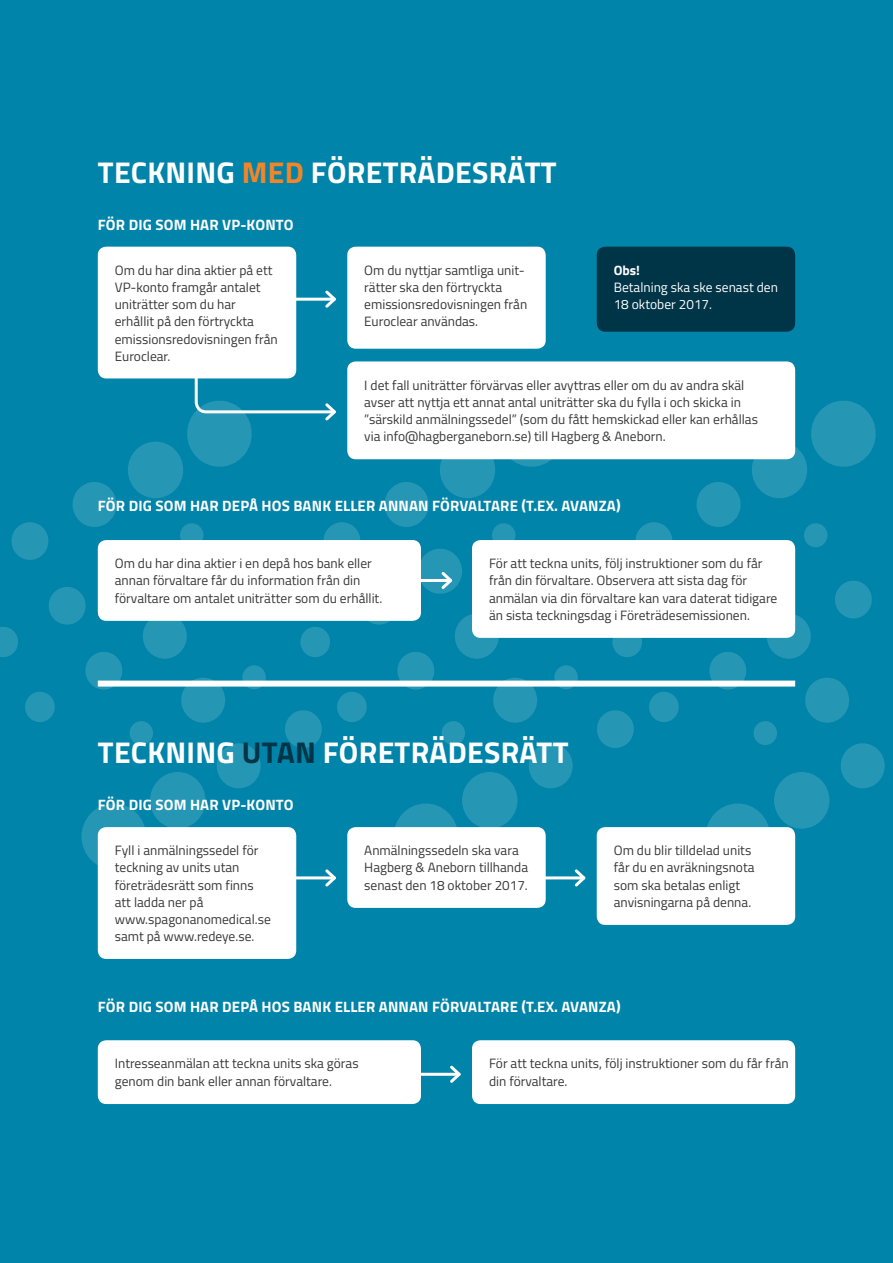
<style>
.page{position:relative;width:893px;height:1263px;background:#0084a9}
.page>*{position:absolute;margin:0;border:0;box-sizing:border-box;transform-origin:0 0}
.t1{font:700 30px "Titillium Web";letter-spacing:.01em;color:#fff}
.t2{font:700 15px "Titillium Web";letter-spacing:.01em;color:#fff}
.t3{font:13.5px/17.2px "Titillium Web";color:#383839}
.t4{font:13.5px/17.2px "Titillium Web";color:#fff}
.t5{font:700 13.5px "Titillium Web";color:#fff}
.s1{color:#f58427}
.s2{color:#003447}
</style>
<div class="page">
<svg style="left:707px;top:803px;width:62px;height:24px"></svg>
<div style="left:774px;top:772px;width:56px;height:57px;background:#2696b5;border-radius:50%"></div>
<div style="left:840px;top:743px;width:45px;height:46px;background:#2696b5;border-radius:50%"></div>
<div style="left:805px;top:677px;width:44px;height:46px;background:#2696b5;border-radius:50%"></div>
<div style="left:753px;top:721px;width:24px;height:24px;background:#2696b5;border-radius:50%"></div>
<div style="left:804px;top:523px;width:24px;height:24px;background:#2696b5;border-radius:50%"></div>
<div style="left:554px;top:665px;width:24px;height:24px;background:linear-gradient(to right,#2796b5,#2495b4);border-radius:50%"></div>
<div style="left:766px;top:613px;width:45px;height:46px;background:#2696b5;border-radius:50%"></div>
<div style="left:835px;top:580px;width:37px;height:39px;background:#2696b5;border-radius:50%"></div>
<svg style="left:707px;top:652px;width:42px;height:38px"></svg>
<svg style="left:649px;top:692px;width:30px;height:30px"></svg>
<svg style="left:612px;top:638px;width:30px;height:19px"></svg>
<svg style="left:693px;top:401px;width:183px;height:129px"></svg>
<svg style="left:635px;top:522px;width:38px;height:18px"></svg>
<svg style="left:395px;top:803px;width:62px;height:24px"></svg>
<div style="left:462px;top:772px;width:56px;height:57px;background:#2696b5;border-radius:50%"></div>
<div style="left:528px;top:743px;width:45px;height:46px;background:#2696b5;border-radius:50%"></div>
<div style="left:597px;top:710px;width:37px;height:38px;background:#2696b5;border-radius:50%"></div>
<div style="left:493px;top:677px;width:44px;height:46px;background:#2696b5;border-radius:50%"></div>
<div style="left:441px;top:721px;width:24px;height:24px;background:#2696b5;border-radius:50%"></div>
<div style="left:492px;top:523px;width:24px;height:24px;background:#2696b5;border-radius:50%"></div>
<div style="left:242px;top:665px;width:24px;height:24px;background:linear-gradient(to right,#2796b5,#2495b4);border-radius:50%"></div>
<div style="left:454px;top:613px;width:45px;height:46px;background:#2696b5;border-radius:50%"></div>
<svg style="left:395px;top:652px;width:42px;height:38px"></svg>
<svg style="left:337px;top:692px;width:30px;height:30px"></svg>
<div style="left:418px;top:548px;width:44px;height:46px;background:#2696b5;border-radius:50%"></div>
<svg style="left:369px;top:621px;width:21px;height:4px"></svg>
<svg style="left:300px;top:627px;width:30px;height:30px"></svg>
<svg style="left:381px;top:459px;width:187px;height:71px"></svg>
<svg style="left:81px;top:803px;width:64px;height:66px"></svg>
<div style="left:150px;top:772px;width:56px;height:57px;background:#2696b5;border-radius:50%"></div>
<div style="left:216px;top:743px;width:45px;height:46px;background:#2696b5;border-radius:50%"></div>
<div style="left:285px;top:710px;width:37px;height:38px;background:#2696b5;border-radius:50%"></div>
<div style="left:181px;top:677px;width:44px;height:46px;background:#2696b5;border-radius:50%"></div>
<div style="left:129px;top:721px;width:24px;height:24px;background:#2696b5;border-radius:50%"></div>
<div style="left:142px;top:613px;width:45px;height:46px;background:#2696b5;border-radius:50%"></div>
<svg style="left:85px;top:652px;width:40px;height:38px"></svg>
<svg style="left:25px;top:692px;width:30px;height:30px"></svg>
<svg style="left:49px;top:587px;width:37px;height:38px"></svg>
<svg style="left:0;top:627px;width:18px;height:30px"></svg>
<svg style="left:11px;top:522px;width:38px;height:38px"></svg>
<div style="left:98px;top:827px;width:198px;height:132px;background:#fff;border-radius:9px"></div>
<div style="left:347px;top:247px;width:199px;height:102px;background:#fff;border-radius:9px"></div>
<div style="left:472px;top:540px;width:323px;height:98px;background:#fff;border-radius:9px"></div>
<div style="left:472px;top:1040px;width:323px;height:64px;background:#fff;border-radius:9px"></div>
<div style="left:347px;top:827px;width:199px;height:81px;background:#fff;border-radius:9px"></div>
<div style="left:597px;top:827px;width:198px;height:98px;background:#fff;border-radius:9px"></div>
<div style="left:597px;top:247px;width:198px;height:85px;background:#003447;border-radius:9px"></div>
<div style="left:347px;top:361px;width:448px;height:98px;background:#fff;border-radius:9px"></div>
<hr style="left:269px;top:298px;width:65px;height:3px;background:#fff">
<svg style="left:323px;top:290px;width:13px;height:18px"></svg>
<hr style="left:385px;top:579px;width:66px;height:3px;background:#fff">
<svg style="left:441px;top:572px;width:12px;height:20px"></svg>
<hr style="left:393px;top:1073px;width:66px;height:3px;background:#fff">
<svg style="left:447px;top:1065px;width:14px;height:18px"></svg>
<hr style="left:269px;top:876px;width:65px;height:3px;background:#fff">
<svg style="left:323px;top:869px;width:13px;height:18px"></svg>
<hr style="left:518px;top:876px;width:66px;height:3px;background:#fff">
<svg style="left:572px;top:869px;width:14px;height:18px"></svg>
<svg style="left:72px;top:324px;width:291px;height:239px"></svg>
<div style="left:98px;top:247px;width:198px;height:131px;background:#fff;border-radius:9px"></div>
<div style="left:98px;top:540px;width:323px;height:81px;background:#fff;border-radius:9px"></div>
<div style="left:98px;top:1040px;width:323px;height:64px;background:#fff;border-radius:9px"></div>
<div style="left:98px;top:681px;width:697px;height:6px;background:#fff"></div>
<h1 class="t1" style="left:98px;top:149px;width:460px">TECKNING <span class="s1">MED</span> FÖRETRÄDESRÄTT</h1>
<p class="t2" style="left:98px;top:213px;width:197px">FÖR DIG SOM HAR VP-KONTO</p>
<p class="t3" style="left:115px;top:261px;width:165px">Om du har dina aktier på ett<br>VP-konto framgår antalet uniträtter som du har erhållit på den förtryckta emissionsredovisningen från<br>Euroclear.</p>
<p class="t3" style="left:364px;top:261px;width:165px">Om du nyttjar samtliga unit&shy;rätter ska den förtryckta emissionsredovisningen från<br>Euroclear användas.</p>
<p class="t5" style="left:614px;top:260px;width:28px">Obs!</p>
<p class="t4" style="left:614px;top:278px;width:166px">Betalning ska ske senast den<br>18 oktober 2017.</p>
<p class="t3" style="left:364px;top:376px;width:395px">I det fall uniträtter förvärvas eller avyttras eller om du av andra skäl avser att nyttja ett annat antal uniträtter ska du fylla i och skicka in ”särskild anmälningssedel” (som du fått hemskickad eller kan erhållas via info@hagberganeborn.se) till Hagberg &amp; Aneborn.</p>
<p class="t2" style="left:98px;top:495px;width:524px">FÖR DIG SOM HAR DEPÅ HOS BANK ELLER ANNAN FÖRVALTARE (T.EX. AVANZA)</p>
<p class="t3" style="left:115px;top:554px;width:269px">Om du har dina aktier i en depå hos bank eller annan förvaltare får du information från din förvaltare om antalet uniträtter som du erhållit.</p>
<p class="t3" style="left:489px;top:554px;width:290px">För att teckna units, följ instruktioner som du får från din förvaltare. Observera att sista dag för anmälan via din förvaltare kan vara daterat tidigare än sista teckningsdag i Företrädesemissionen.</p>
<h1 class="t1" style="left:98px;top:730px;width:472px">TECKNING <span class="s2">UTAN</span> FÖRETRÄDESRÄTT</h1>
<p class="t2" style="left:98px;top:793px;width:197px">FÖR DIG SOM HAR VP-KONTO</p>
<p class="t3" style="left:115px;top:841px;width:157px">Fyll i anmälningssedel för teckning av units utan företrädesrätt som finns att ladda ner på www.spagonanomedical.se samt på www.redeye.se.</p>
<p class="t3" style="left:364px;top:841px;width:165px">Anmälningssedeln ska vara<br>Hagberg &amp; Aneborn tillhanda senast den 18 oktober 2017.</p>
<p class="t3" style="left:614px;top:841px;width:142px">Om du blir tilldelad units får du en avräkningsnota som ska betalas enligt anvisningarna på denna.</p>
<p class="t2" style="left:98px;top:995px;width:524px">FÖR DIG SOM HAR DEPÅ HOS BANK ELLER ANNAN FÖRVALTARE (T.EX. AVANZA)</p>
<p class="t3" style="left:115px;top:1054px;width:245px">Intresseanmälan att teckna units ska göras genom din bank eller annan förvaltare.</p>
<p class="t3" style="left:489px;top:1054px;width:301px">För att teckna units, följ instruktioner som du får från din förvaltare.</p>
</div>
